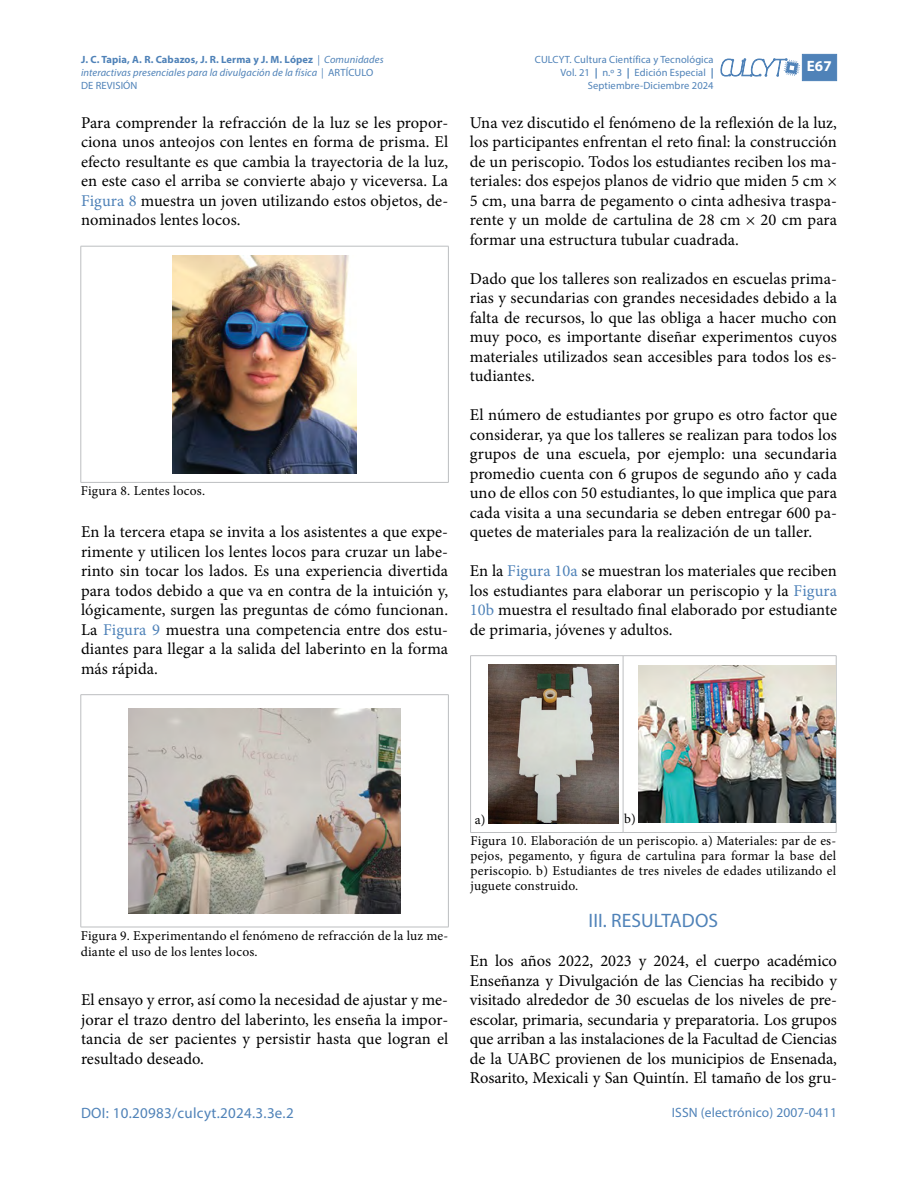
<style>
.page{position:relative;width:918px;height:1188px;background:#fff}
.page>*{position:absolute;margin:0;border:0;box-sizing:border-box;transform-origin:0 0}
.t1{font:19.5px "Myriad Pro";letter-spacing:.005em;color:#4f82b8}
.t2{font:16.5px/19.5px "Minion Pro";letter-spacing:.005em;color:#000;text-align:justify}
.t3{font:15px "Myriad Pro";letter-spacing:.02em;color:#4f82b8}
.t4{font:700 15px "Myriad Pro";color:#fff}
.t5{font:13.5px/15px "Minion Pro";letter-spacing:.015em;color:#000}
.t6{font:13.5px "Myriad Pro";letter-spacing:.01em;color:#4f82b8}
.t7{font:italic 10.5px/12.6px "Myriad Pro";letter-spacing:.01em;color:#4f82b8}
.t8{font:10.5px/12.6px "Myriad Pro";letter-spacing:.01em;color:#4f82b8;text-align:right}
.s1{font-weight:700;font-style:normal}
.s2{font-style:normal}
.s3{color:#4f82b8}
.s4{font-weight:700}
</style>
<div class="page">
<div style="left:802px;top:54px;width:35px;height:27px;background:#4f82b8"></div>
<svg style="left:720px;top:59px;width:80px;height:17px"></svg>
<hr style="left:81px;top:246px;width:1px;height:236px;background:#bcbec0">
<hr style="left:448px;top:246px;width:1px;height:236px;background:#bcbec0">
<hr style="left:81px;top:246px;width:368px;height:1px;background:#bcbec0">
<hr style="left:81px;top:482px;width:368px;height:1px;background:#bcbec0">
<img style="left:172px;top:255px;width:185px;height:218px">
<hr style="left:81px;top:695px;width:1px;height:232px;background:#bcbec0">
<hr style="left:448px;top:695px;width:1px;height:232px;background:#bcbec0">
<hr style="left:81px;top:694px;width:368px;height:1px;background:#bcbec0">
<hr style="left:81px;top:927px;width:368px;height:1px;background:#bcbec0">
<img style="left:128px;top:709px;width:273px;height:204px">
<hr style="left:470px;top:656px;width:1px;height:176px;background:#bcbec0">
<hr style="left:623px;top:656px;width:1px;height:176px;background:#bcbec0">
<hr style="left:836px;top:656px;width:1px;height:176px;background:#bcbec0">
<hr style="left:470px;top:655px;width:153px;height:1px;background:#bcbec0">
<hr style="left:623px;top:655px;width:213px;height:1px;background:#bcbec0">
<hr style="left:470px;top:832px;width:153px;height:1px;background:#bcbec0">
<hr style="left:623px;top:832px;width:213px;height:1px;background:#bcbec0">
<img style="left:489px;top:664px;width:130px;height:160px">
<img style="left:639px;top:666px;width:196px;height:157px">
<p class="t7" style="left:81px;top:53px;width:304px"><span class="s1">J. C. Tapia, A. R. Cabazos, J. R. Lerma y J. M. López</span> | Comunidades interactivas presenciales para la divulgación de la física | <span class="s2">ARTÍCULO<br>DE REVISIÓN</span></p>
<p class="t2" style="left:81px;top:113px;width:369px">Para comprender la refracción de la luz se les propor&shy;ciona unos anteojos con lentes en forma de prisma. El efecto resultante es que cambia la trayectoria de la luz, en este caso el arriba se convierte abajo y viceversa. La <span class="s3">Figura 8</span> muestra un joven utilizando estos objetos, de&shy;nominados lentes locos.</p>
<p class="t5" style="left:81px;top:483px;width:126px">Figura 8. Lentes locos.</p>
<p class="t2" style="left:81px;top:522px;width:369px">En la tercera etapa se invita a los asistentes a que expe&shy;rimente y utilicen los lentes locos para cruzar un labe&shy;rinto sin tocar los lados. Es una experiencia divertida para todos debido a que va en contra de la intuición y, lógicamente, surgen las preguntas de cómo funcionan.<br>La <span class="s3">Figura 9</span> muestra una competencia entre dos estu&shy;diantes para llegar a la salida del laberinto en la forma más rápida.</p>
<p class="t8" style="left:535px;top:53px;width:180px">CULCYT. Cultura Científica y Tecnológica<br>Vol. 21 <span class="s4">|</span> n.º 3 <span class="s4">|</span> Edición Especial <span class="s4">|<br></span>Septiembre-Diciembre 2024</p>
<p class="t4" style="left:807px;top:56px;width:26px">E67</p>
<p class="t2" style="left:470px;top:113px;width:369px">Una vez discutido el fenómeno de la reflexión de la luz, los participantes enfrentan el reto final: la construcción de un periscopio. Todos los estudiantes reciben los ma&shy;teriales: dos espejos planos de vidrio que miden 5 cm × 5 cm, una barra de pegamento o cinta adhesiva traspa&shy;rente y un molde de cartulina de 28 cm × 20 cm para formar una estructura tubular cuadrada.</p>
<p class="t2" style="left:470px;top:269px;width:369px">Dado que los talleres son realizados en escuelas prima&shy;rias y secundarias con grandes necesidades debido a la falta de recursos, lo que las obliga a hacer mucho con muy poco, es importante diseñar experimentos cuyos materiales utilizados sean accesibles para todos los es&shy;tudiantes.</p>
<p class="t2" style="left:470px;top:405px;width:369px">El número de estudiantes por grupo es otro factor que considerar, ya que los talleres se realizan para todos los grupos de una escuela, por ejemplo: una secundaria promedio cuenta con 6 grupos de segundo año y cada uno de ellos con 50 estudiantes, lo que implica que para cada visita a una secundaria se deben entregar 600 pa&shy;quetes de materiales para la realización de un taller.</p>
<p class="t2" style="left:470px;top:561px;width:369px">En la <span class="s3">Figura 10a</span> se muestran los materiales que reciben los estudiantes para elaborar un periscopio y la <span class="s3">Figura 10b</span> muestra el resultado final elaborado por estudiante de primaria, jóvenes y adultos.</p>
<p class="t5" style="left:81px;top:927px;width:369px;line-height:16.2px">Figura 9. Experimentando el fenómeno de refracción de la luz me&shy;diante el uso de los lentes locos.</p>
<p class="t2" style="left:81px;top:990px;width:369px">El ensayo y error, así como la necesidad de ajustar y me&shy;jorar el trazo dentro del laberinto, les enseña la impor&shy;tancia de ser pacientes y persistir hasta que logran el resultado deseado.</p>
<p class="t3" style="left:81px;top:1104px;width:214px">DOI: 10.20983/culcyt.2024.3.3e.2</p>
<p class="t5" style="left:471px;top:807px;width:367px;line-height:22.8px;text-indent:154px">b)<br>Figura 10. Elaboración de un periscopio. a) Materiales: par de es-</p>
<p class="t5" style="left:471px;top:849px;width:367px;text-align:justify">pejos, pegamento, y figura de cartulina para formar la base del periscopio. b) Estudiantes de tres niveles de edades utilizando el juguete construido.</p>
<p class="t1" style="left:589px;top:908px;width:131px">III. RESULTADOS</p>
<p class="t2" style="left:470px;top:951px;width:369px">En los años 2022, 2023 y 2024, el cuerpo académico Enseñanza y Divulgación de las Ciencias ha recibido y visitado alrededor de 30 escuelas de los niveles de pre&shy;escolar, primaria, secundaria y preparatoria. Los grupos que arriban a las instalaciones de la Facultad de Ciencias de la UABC provienen de los municipios de Ensenada, Rosarito, Mexicali y San Quintín. El tamaño de los gru-</p>
<p class="t5" style="left:475px;top:812px;width:12px">a)</p>
<p class="t6" style="left:672px;top:1104px;width:167px">ISSN (electrónico) 2007-0411</p>
</div>
